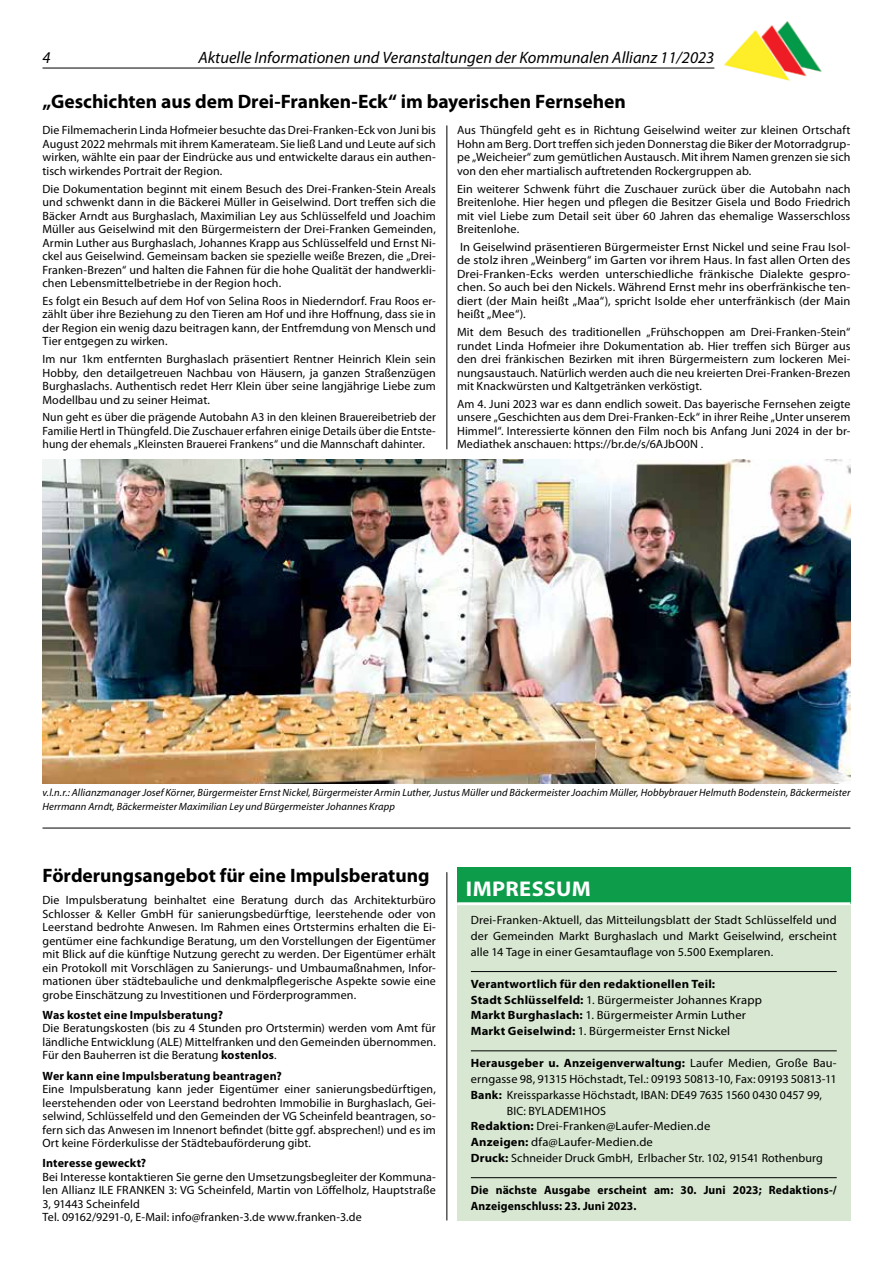
<style>
.page{position:relative;width:893px;height:1263px;background:#fff}
.page>*{position:absolute;margin:0;border:0;box-sizing:border-box;transform-origin:0 0}
.t1{font:700 21.3px "Myriad Pro";letter-spacing:.015em;color:#fff;scale:1.05 1}
.t2{font:700 19.5px "Myriad Pro";letter-spacing:-.005em;color:#000}
.t3{font:italic 16.5px "Myriad Pro";color:#000}
.t4{font:12px/13.5px "Myriad Pro";letter-spacing:.01em;color:#000;text-align:justify}
.t5{font:12px/13.5px "Myriad Pro";letter-spacing:.01em;color:#000;text-align:justify;scale:1.04 1}
.t6{font:700 12px/15.9px "Myriad Pro";letter-spacing:.01em;color:#000}
.t7{font:700 12px/15.9px "Myriad Pro";letter-spacing:.01em;color:#000;scale:1.05 1}
.t8{font:12px "Myriad Pro";letter-spacing:.01em;color:#000;scale:1.05 1}
.t9{font:italic 10.5px/13.5px "Myriad Pro";letter-spacing:.01em;color:#000}
.s1{font-weight:700}
.s2{font-weight:400}
</style>
<div class="page">
<hr style="left:446px;top:125px;width:1px;height:324px;background:#000">
<img style="left:43px;top:459px;width:807px;height:324px">
<hr style="left:446px;top:872px;width:1px;height:348px;background:#000">
<div style="left:457px;top:896px;width:393px;height:324px;background:#d8e7d1"></div>
<hr style="left:471px;top:971px;width:366px;height:1px;background:#000">
<hr style="left:471px;top:1050px;width:366px;height:1px;background:#000">
<hr style="left:471px;top:1177px;width:366px;height:1px;background:#000">
<div style="left:457px;top:867px;width:393px;height:37px;background:#0d9c4a"></div>
<hr style="left:457px;top:902px;width:393px;height:3px;background:#fff">
<hr style="left:43px;top:828px;width:807px;height:1px;background:#000">
<img style="left:724px;top:21px;width:63px;height:45px">
<hr style="left:43px;top:68px;width:671px;height:1px;background:#000">
<h3 class="t3" style="left:43px;top:48px;width:10px">4</h3>
<h3 class="t3" style="left:198px;top:48px;width:517px">Aktuelle Informationen und Veranstaltungen der Kommunalen Allianz 11/2023</h3>
<h2 class="t2" style="left:43px;top:89px;width:585px">„Geschichten aus dem Drei-Franken-Eck“ im bayerischen Fernsehen</h2>
<p class="t4" style="left:43px;top:123px;width:395px">Die Filmemacherin Linda Hofmeier besuchte das Drei-Franken-Eck von Juni bis August 2022 mehrmals mit ihrem Kamerateam. Sie ließ Land und Leute auf sich wirken, wählte ein paar der Eindrücke aus und entwickelte daraus ein authen&shy;tisch wirkendes Portrait der Region.</p>
<p class="t4" style="left:43px;top:182px;width:395px">Die Dokumentation beginnt mit einem Besuch des Drei-Franken-Stein Areals und schwenkt dann in die Bäckerei Müller in Geiselwind. Dort treffen sich die Bäcker Arndt aus Burghaslach, Maximilian Ley aus Schlüsselfeld und Joachim Müller aus Geiselwind mit den Bürgermeistern der Drei-Franken Gemeinden, Armin Luther aus Burghaslach, Johannes Krapp aus Schlüsselfeld und Ernst Ni&shy;ckel aus Geiselwind. Gemeinsam backen sie spezielle weiße Brezen, die „Drei-Franken-Brezen“ und halten die Fahnen für die hohe Qualität der handwerkli&shy;chen Lebensmittelbetriebe in der Region hoch.</p>
<p class="t4" style="left:43px;top:294px;width:395px">Es folgt ein Besuch auf dem Hof von Selina Roos in Niederndorf. Frau Roos er&shy;zählt über ihre Beziehung zu den Tieren am Hof und ihre Hoffnung, dass sie in der Region ein wenig dazu beitragen kann, der Entfremdung von Mensch und Tier entgegen zu wirken.</p>
<p class="t4" style="left:43px;top:352px;width:395px">Im nur 1km entfernten Burghaslach präsentiert Rentner Heinrich Klein sein Hobby, den detailgetreuen Nachbau von Häusern, ja ganzen Straßenzügen Burghaslachs. Authentisch redet Herr Klein über seine langjährige Liebe zum Modellbau und zu seiner Heimat.</p>
<p class="t4" style="left:43px;top:410px;width:395px">Nun geht es über die prägende Autobahn A3 in den kleinen Brauereibetrieb der Familie Hertl in Thüngfeld. Die Zuschauer erfahren einige Details über die Entste&shy;hung der ehemals „Kleinsten Brauerei Frankens“ und die Mannschaft dahinter.</p>
<p class="t4" style="left:457px;top:123px;width:395px">Aus Thüngfeld geht es in Richtung Geiselwind weiter zur kleinen Ortschaft Hohn am Berg. Dort treffen sich jeden Donnerstag die Biker der Motorradgrup&shy;pe „Weicheier“ zum gemütlichen Austausch. Mit ihrem Namen grenzen sie sich von den eher martialisch auftretenden Rockergruppen ab.</p>
<p class="t4" style="left:457px;top:182px;width:395px">Ein weiterer Schwenk führt die Zuschauer zurück über die Autobahn nach Breitenlohe. Hier hegen und pflegen die Besitzer Gisela und Bodo Friedrich mit viel Liebe zum Detail seit über 60 Jahren das ehemalige Wasserschloss Breitenlohe.</p>
<p class="t5" style="left:457px;top:240px;width:380px">In Geiselwind präsentieren Bürgermeister Ernst Nickel und seine Frau Isol&shy;de stolz ihren „Weinberg“ im Garten vor ihrem Haus. In fast allen Orten des Drei-Franken-Ecks werden unterschiedliche fränkische Dialekte gespro&shy;chen. So auch bei den Nickels. Während Ernst mehr ins oberfränkische ten&shy;diert (der Main heißt „Maa“), spricht Isolde eher unterfränkisch (der Main heißt „Mee“).</p>
<p class="t4" style="left:457px;top:325px;width:395px">Mit dem Besuch des traditionellen „Frühschoppen am Drei-Franken-Stein“ rundet Linda Hofmeier ihre Dokumentation ab. Hier treffen sich Bürger aus den drei fränkischen Bezirken mit ihren Bürgermeistern zum lockeren Mei&shy;nungsaustauch. Natürlich werden auch die neu kreierten Drei-Franken-Brezen mit Knackwürsten und Kaltgetränken verköstigt.</p>
<p class="t4" style="left:457px;top:397px;width:395px">Am 4. Juni 2023 war es dann endlich soweit. Das bayerische Fernsehen zeigte unsere „Geschichten aus dem Drei-Franken-Eck“ in ihrer Reihe „Unter unserem Himmel“. Interessierte können den Film noch bis Anfang Juni 2024 in der br-Mediathek anschauen: https://br.de/s/6AJbO0N .</p>
<p class="t9" style="left:43px;top:786px;width:809px">v.l.n.r.: Allianzmanager Josef Körner, Bürgermeister Ernst Nickel, Bürgermeister Armin Luther, Justus Müller und Bäckermeister Joachim Müller, Hobbybrauer Helmuth Bodenstein, Bäckermeister<br>Herrmann Arndt, Bäckermeister Maximilian Ley und Bürgermeister Johannes Krapp</p>
<h2 class="t2" style="left:43px;top:863px;width:388px">Förderungsangebot für eine Impulsberatung</h2>
<p class="t4" style="left:43px;top:893px;width:395px">Die Impulsberatung beinhaltet eine Beratung durch das Architekturbüro Schlosser &amp; Keller GmbH für sanierungsbedürftige, leerstehende oder von Leerstand bedrohte Anwesen. Im Rahmen eines Ortstermins erhalten die Ei&shy;gentümer eine fachkundige Beratung, um den Vorstellungen der Eigentümer mit Blick auf die künftige Nutzung gerecht zu werden. Der Eigentümer erhält ein Protokoll mit Vorschlägen zu Sanierungs- und Umbaumaßnahmen, Infor&shy;mationen über städtebauliche und denkmalpflegerische Aspekte sowie eine grobe Einschätzung zu Investitionen und Förderprogrammen.</p>
<p class="t6" style="left:43px;top:1006px;width:182px">Was kostet eine Impulsberatung?</p>
<p class="t4" style="left:43px;top:1021px;width:395px">Die Beratungskosten (bis zu 4 Stunden pro Ortstermin) werden vom Amt für ländliche Entwicklung (ALE) Mittelfranken und den Gemeinden übernommen.<br>Für den Bauherren ist die Beratung <span class="s1">kostenlos</span>.</p>
<p class="t6" style="left:43px;top:1067px;width:241px">Wer kann eine Impulsberatung beantragen?</p>
<p class="t4" style="left:43px;top:1082px;width:395px">Eine Impulsberatung kann jeder Eigentümer einer sanierungsbedürftigen, leerstehenden oder von Leerstand bedrohten Immobilie in Burghaslach, Gei&shy;selwind, Schlüsselfeld und den Gemeinden der VG Scheinfeld beantragen, so&shy;fern sich das Anwesen im Innenort befindet (bitte ggf. absprechen!) und es im Ort keine Förderkulisse der Städtebauförderung gibt.</p>
<p class="t6" style="left:43px;top:1155px;width:105px">Interesse geweckt?</p>
<p class="t4" style="left:43px;top:1170px;width:395px;text-align:left">Bei Interesse kontaktieren Sie gerne den Umsetzungsbegleiter der Kommuna&shy;len Allianz ILE FRANKEN 3: VG Scheinfeld, Martin von Löffelholz, Hauptstraße 3, 91443 Scheinfeld<br>Tel. 09162/9291-0, E-Mail: info@franken-3.de www.franken-3.de</p>
<h1 class="t1" style="left:466px;top:874px;width:121px">IMPRESSUM</h1>
<p class="t4" style="left:471px;top:912px;width:367px;line-height:15.9px">Drei-Franken-Aktuell, das Mitteilungsblatt der Stadt Schlüsselfeld und der Gemeinden Markt Burghaslach und Markt Geiselwind, erscheint alle 14 Tage in einer Gesamtauflage von 5.500 Exemplaren.</p>
<p class="t7" style="left:471px;top:975px;width:279px">Verantwortlich für den redaktionellen Teil:<br>Stadt Schlüsselfeld: <span class="s2">1. Bürgermeister Johannes Krapp </span>Markt Burghaslach: <span class="s2">1. Bürgermeister Armin Luther </span>Markt Geiselwind: <span class="s2">1. Bürgermeister Ernst Nickel</span></p>
<p class="t6" style="left:471px;top:1055px;width:367px">Herausgeber u. Anzeigenverwaltung: <span class="s2">Laufer Medien, Große Bau-</span></p>
<p class="t4" style="left:471px;top:1072px;width:367px">erngasse 98, 91315 Höchstadt, Tel.: 09193 50813-10, Fax: 09193 50813-11</p>
<p class="t4" style="left:471px;top:1088px;width:352px"><span class="s1">Bank:</span> Kreissparkasse Höchstadt, IBAN: DE49 7635 1560 0430 0457 99,</p>
<p class="t4" style="left:507px;top:1104px;width:101px">BIC: BYLADEM1HOS</p>
<p class="t8" style="left:471px;top:1119px;width:230px"><span class="s1">Redaktion:</span> Drei-Franken@Laufer-Medien.de</p>
<p class="t8" style="left:471px;top:1135px;width:175px"><span class="s1">Anzeigen:</span> dfa@Laufer-Medien.de</p>
<p class="t4" style="left:471px;top:1151px;width:354px"><span class="s1">Druck:</span> Schneider Druck GmbH, Erlbacher Str. 102, 91541 Rothenburg</p>
<p class="t6" style="left:471px;top:1181px;width:367px">Die nächste Ausgabe erscheint am: 30. Juni 2023; Redaktions-/<br>Anzeigenschluss: 23. Juni 2023.</p>
</div>
